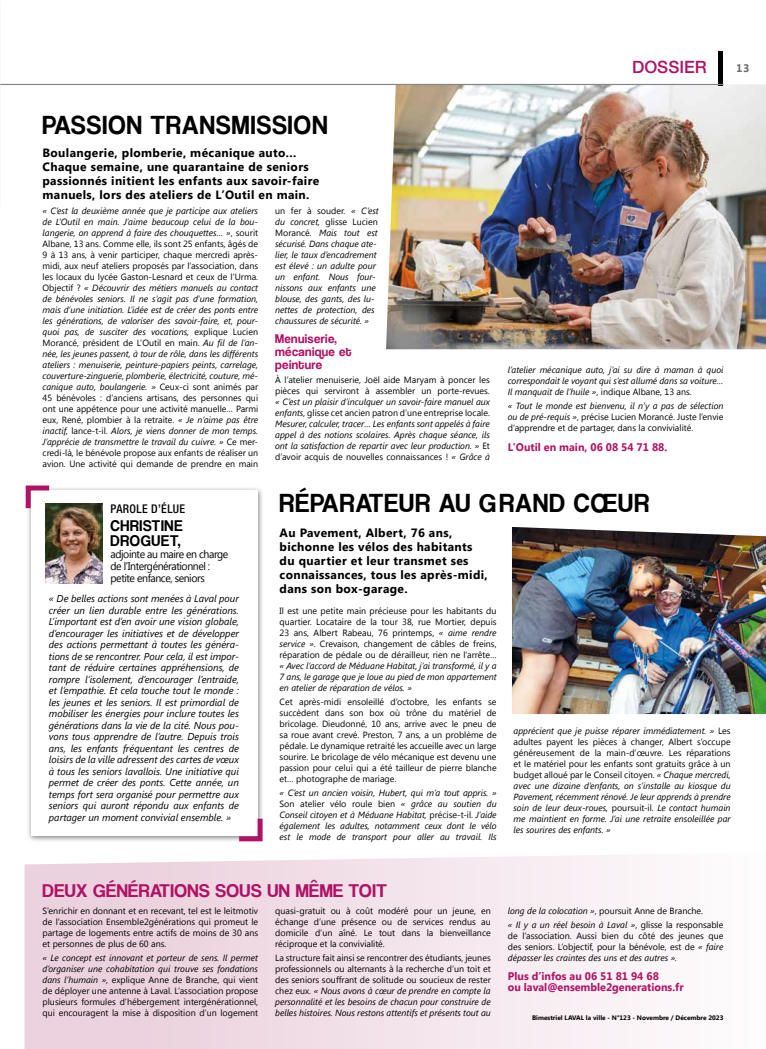
<style>
.page{position:relative;width:766px;height:1049px;background:#fff}
.page>*{position:absolute;margin:0;border:0;box-sizing:border-box;transform-origin:0 0}
.t1{font:27px "Coolvetica Rg";letter-spacing:.05em;color:#000;scale:.95 1}
.t2{font:19px "Coolvetica Rg";letter-spacing:.03em;color:#af1266}
.t3{font:500 17px "Helvetica Neue LT Std";color:#af1266}
.t4{font:16px/15px "Coolvetica Rg";letter-spacing:.05em;color:#000;scale:.95 1}
.t5{font:13px/13px "Coolvetica Rg";letter-spacing:.03em;color:#af1266}
.t6{font:700 12px/14px "Segoe UI";letter-spacing:.03em;color:#000}
.t7{font:500 condensed 12px "Helvetica Neue LT Std";letter-spacing:.03em;color:#000}
.t8{font:700 11px/11px "Segoe UI";color:#af1266}
.t9{font:11px/12px "Segoe UI";letter-spacing:-.04em;color:#000;scale:.95 1}
.t10{font:700 11px "Segoe UI";color:#706f6f}
.t11{font:italic 10px/11.5px "Segoe UI";color:#000;text-align:justify}
.t12{font:italic 9px/11px "Segoe UI";color:#000;text-align:justify}
.t13{font:9px/11px "Segoe UI";color:#000;text-align:justify}
.t14{font:700 6.5px "Segoe UI";color:#000}
.s1{font-style:normal}
.s2{font-style:italic}
</style>
<div class="page">
<svg style="left:25px;top:855px;width:617px;height:194px"></svg>
<img style="left:386px;top:85px;width:379px;height:264px">
<img style="left:512px;top:527px;width:253px;height:187px">
<div style="left:718px;top:51px;width:5px;height:34px;background:#000"></div>
<hr style="left:0;top:84px;width:723px;height:1px;background:#858584">
<div style="left:26px;top:486px;width:238px;height:357px;background:#000;opacity:.5"></div>
<div style="left:31px;top:490px;width:226px;height:346px;background:#fff"></div>
<svg style="left:25px;top:485px;width:29px;height:28px"></svg>
<svg style="left:234px;top:814px;width:30px;height:29px"></svg>
<img style="left:45px;top:504px;width:57px;height:79px">
<h3 class="t3" style="left:632px;top:56px;width:76px">DOSSIER</h3>
<p class="t10" style="left:736px;top:60px;width:14px">13</p>
<h1 class="t1" style="left:43px;top:109px;width:301px">PASSION TRANSMISSION</h1>
<h3 class="t6" style="left:43px;top:145px;width:278px">Boulangerie, plomberie, mécanique auto...<br>Chaque semaine, une quarantaine de seniors passionnés initient les enfants aux savoir-faire manuels, lors des ateliers de L’Outil en main.</h3>
<p class="t12" style="left:43px;top:205px;width:217px">« C’est la deuxième année que je participe aux ateliers de L’Outil en main. J’aime beaucoup celui de la bou&shy;langerie, on apprend à faire des chouquettes… »<span class="s1">, sourit Albane, 13 ans. Comme elle, ils sont 25 enfants, âgés de 9 à 13 ans, à venir participer, chaque mercredi après&shy;midi, aux neuf ateliers proposés par l’association, dans les locaux du lycée Gaston-Lesnard et ceux de l’Urma.<br>Objectif ?</span> « Découvrir des métiers manuels au contact de bénévoles seniors. Il ne s’agit pas d’une formation, mais d’une initiation. L’idée est de créer des ponts entre les générations, de valoriser des savoir-faire, et, pour&shy;quoi pas, de susciter des vocations, <span class="s1">explique Lucien Morancé, président de L’Outil en main.</span> Au fil de l’an&shy;née, les jeunes passent, à tour de rôle, dans les différents ateliers : menuiserie, peinture-papiers peints, carrelage, couverture-zinguerie, plomberie, électricité, couture, mé&shy;canique auto, boulangerie. » <span class="s1">Ceux-ci sont animés par 45 bénévoles : d’anciens artisans, des personnes qui ont une appétence pour une activité manuelle… Parmi eux, René, plombier à la retraite.</span> « Je n’aime pas être inactif, <span class="s1">lance-t-il.</span> Alors, je viens donner de mon temps.<br>J’apprécie de transmettre le travail du cuivre. » <span class="s1">Ce mer&shy;credi-là, le bénévole propose aux enfants de réaliser un avion. Une activité qui demande de prendre en main</span></p>
<p class="t12" style="left:275px;top:205px;width:105px;text-align:left"><span class="s1">un fer à souder.</span> « C’est du concret, <span class="s1">glisse Lucien<br>Morancé</span>. Mais tout est sécurisé. Dans chaque ate&shy;lier, le taux d’encadrement est élevé : un adulte pour un enfant. Nous four&shy;nissons aux enfants une blouse, des gants, des lu&shy;nettes de protection, des chaussures de sécurité. »</p>
<h3 class="t5" style="left:275px;top:332px;width:78px">Menuiserie, mécanique et peinture</h3>
<p class="t13" style="left:275px;top:374px;width:216px">À l’atelier menuiserie, Joël aide Maryam à poncer les pièces qui serviront à assembler un porte-revues.</p>
<p class="t12" style="left:275px;top:396px;width:216px">« C’est un plaisir d’inculquer un savoir-faire manuel aux enfants, <span class="s1">glisse cet ancien patron d’une entreprise locale.<br></span>Mesurer, calculer, tracer… Les enfants sont appelés à faire appel à des notions scolaires. Après chaque séance, ils ont la satisfaction de repartir avec leur production. » <span class="s1">Et d’avoir acquis de nouvelles connaissances !</span> « Grâce à</p>
<p class="t12" style="left:507px;top:364px;width:217px">l’atelier mécanique auto, j’ai su dire à maman à quoi correspondait le voyant qui s’est allumé dans sa voiture… Il manquait de l’huile »<span class="s1">, indique Albane, 13 ans.</span></p>
<p class="t13" style="left:507px;top:400px;width:217px"><span class="s2">« Tout le monde est bienvenu, il n’y a pas de sélection ou de pré-requis »</span>, précise Lucien Morancé. Juste l’envie d’apprendre et de partager, dans la convivialité.</p>
<p class="t8" style="left:507px;top:441px;width:161px">L’Outil en main, 06 08 54 71 88.</p>
<h3 class="t7" style="left:111px;top:501px;width:76px">PAROLE D’ÉLUE</h3>
<h1 class="t1" style="left:279px;top:487px;width:390px">RÉPARATEUR AU GRAND CŒUR</h1>
<h3 class="t4" style="left:110px;top:518px;width:77px">CHRISTINE<br>DROGUET,</h3>
<p class="t9" style="left:110px;top:548px;width:125px">adjointe au maire en charge de l’Intergénérationnel : petite enfance, seniors</p>
<p class="t11" style="left:49px;top:592px;width:191px">« De belles actions sont menées à Laval pour créer un lien durable entre les générations.<br>L’important est d’en avoir une vision globale, d’encourager les initiatives et de développer des actions permettant à toutes les généra&shy;tions de se rencontrer. Pour cela, il est impor&shy;tant de réduire certaines appréhensions, de rompre l’isolement, d’encourager l’entraide, et l’empathie. Et cela touche tout le monde : les jeunes et les seniors. Il est primordial de mobiliser les énergies pour inclure toutes les générations dans la vie de la cité. Nous pou&shy;vons tous apprendre de l’autre. Depuis trois ans, les enfants fréquentant les centres de loisirs de la ville adressent des cartes de vœux à tous les seniors lavallois. Une initiative qui permet de créer des ponts. Cette année, un temps fort sera organisé pour permettre aux seniors qui auront répondu aux enfants de partager un moment convivial ensemble. »</p>
<h3 class="t6" style="left:279px;top:525px;width:210px">Au Pavement, Albert, 76 ans, bichonne les vélos des habitants du quartier et leur transmet ses connaissances, tous les après-midi, dans son box-garage.</h3>
<p class="t13" style="left:279px;top:605px;width:218px">Il est une petite main précieuse pour les habitants du quartier. Locataire de la tour 38, rue Mortier, depuis 23 ans, Albert Rabeau, 76 printemps, <span class="s2">« aime rendre service »</span>. Crevaison, changement de câbles de freins, réparation de pédale ou de dérailleur, rien ne l’arrête…</p>
<p class="t12" style="left:279px;top:660px;width:218px">« Avec l’accord de Méduane Habitat, j’ai transformé, il y a 7 ans, le garage que je loue au pied de mon appartement en atelier de réparation de vélos. »</p>
<p class="t13" style="left:279px;top:696px;width:218px">Cet après-midi ensoleillé d’octobre, les enfants se succèdent dans son box où trône du matériel de bricolage. Dieudonné, 10 ans, arrive avec le pneu de sa roue avant crevé. Preston, 7 ans, a un problème de pédale. Le dynamique retraité les accueille avec un large sourire. Le bricolage de vélo mécanique est devenu une passion pour celui qui a été tailleur de pierre blanche et… photographe de mariage.</p>
<p class="t12" style="left:279px;top:786px;width:218px">« C’est un ancien voisin, Hubert, qui m’a tout appris. » <span class="s1">Son atelier vélo roule bien</span> « grâce au soutien du Conseil citoyen et à Méduane Habitat, <span class="s1">précise-t-il.</span> J’aide également les adultes, notamment ceux dont le vélo est le mode de transport pour aller au travail. Ils</p>
<p class="t12" style="left:513px;top:724px;width:218px">apprécient que je puisse réparer immédiatement. » <span class="s1">Les adultes payent les pièces à changer, Albert s’occupe généreusement de la main-d’œuvre. Les réparations et le matériel pour les enfants sont gratuits grâce à un budget alloué par le Conseil citoyen.</span> « Chaque mercredi, avec une dizaine d’enfants, on s’installe au kiosque du Pavement, récemment rénové. Je leur apprends à prendre soin de leur deux-roues, <span class="s1">poursuit-il.</span> Le contact humain me maintient en forme. J’ai une retraite ensoleillée par les sourires des enfants. »</p>
<h2 class="t2" style="left:43px;top:880px;width:345px">DEUX GÉNÉRATIONS SOUS UN MÊME TOIT</h2>
<p class="t13" style="left:43px;top:905px;width:217px">S’enrichir en donnant et en recevant, tel est le leitmotiv de l’association Ensemble2générations qui promeut le partage de logements entre actifs de moins de 30 ans et personnes de plus de 60 ans.</p>
<p class="t13" style="left:43px;top:952px;width:217px"><span class="s2">« Le concept est innovant et porteur de sens. Il permet d’organiser une cohabitation qui trouve ses fondations dans l’humain »</span>, explique Anne de Branche, qui vient de déployer une antenne à Laval. L’association propose plusieurs formules d’hébergement intergénérationnel, qui encouragent la mise à disposition d’un logement</p>
<p class="t13" style="left:275px;top:905px;width:217px">quasi-gratuit ou à coût modéré pour un jeune, en échange d’une présence ou de services rendus au domicile d’un aîné. Le tout dans la bienveillance réciproque et la convivialité.</p>
<p class="t13" style="left:275px;top:952px;width:217px">La structure fait ainsi se rencontrer des étudiants, jeunes professionnels ou alternants à la recherche d’un toit et des seniors souffrant de solitude ou soucieux de rester chez eux. <span class="s2">« Nous avons à cœur de prendre en compte la personnalité et les besoins de chacun pour construire de belles histoires. Nous restons attentifs et présents tout au</span></p>
<p class="t12" style="left:507px;top:903px;width:217px;line-height:13.8px">long de la colocation »<span class="s1">, poursuit Anne de Branche.<br></span>« Il y a un réel besoin à Laval »<span class="s1">, glisse la responsable</span></p>
<p class="t13" style="left:507px;top:930px;width:217px">de l’association. Aussi bien du côté des jeunes que des seniors. L’objectif, pour la bénévole, est de <span class="s2">« faire dépasser les craintes des uns et des autres ».</span></p>
<p class="t8" style="left:507px;top:970px;width:177px">Plus d’infos au 06 51 81 94 68<br>ou laval@ensemble2generations.fr</p>
<p class="t14" style="left:532px;top:1013px;width:193px">Bimestriel LAVAL la ville - N°123 - Novembre / Décembre 2023</p>
</div>
